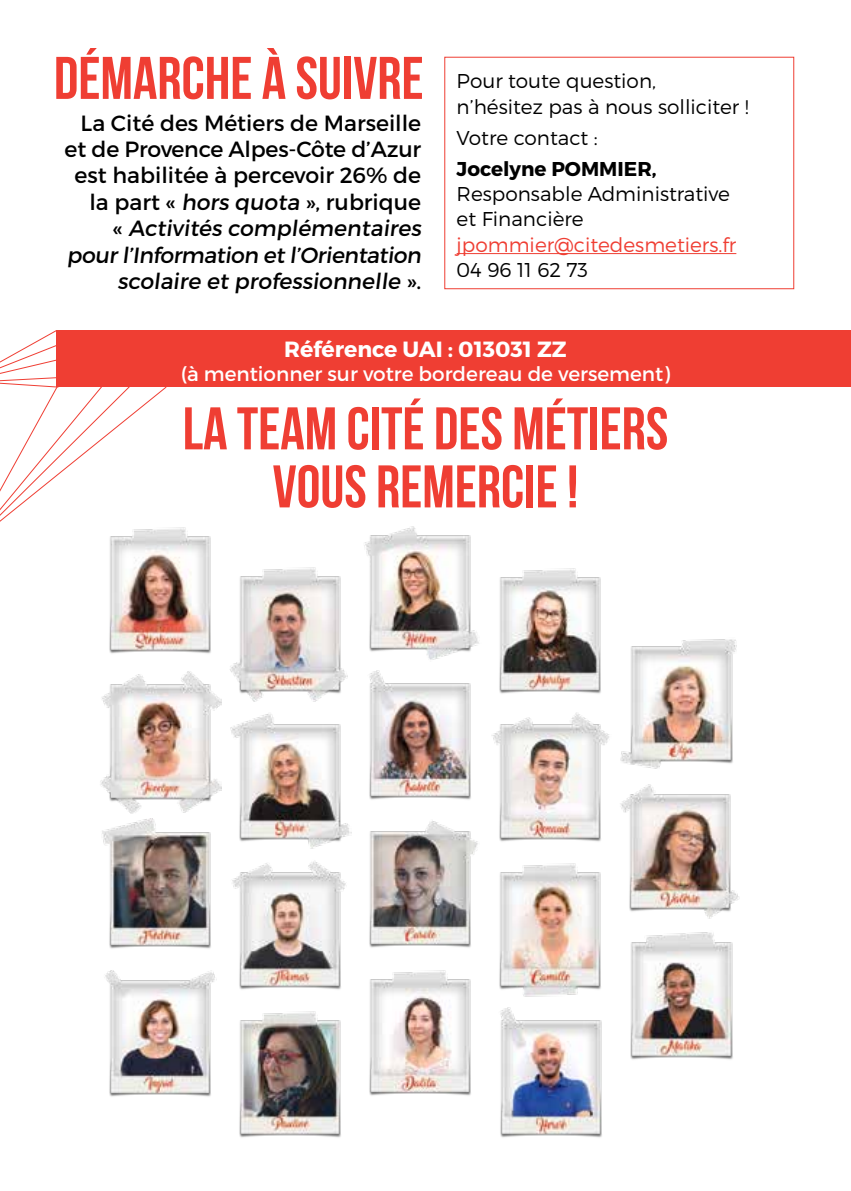
<style>
.page{position:relative;width:851px;height:1191px;background:#fff}
.page>*{position:absolute;margin:0;border:0;box-sizing:border-box;transform-origin:0 0}
.t1{font:700 60px/58px "Bebas Neue";color:#ef3e33;text-align:center}
.t2{font:22px/26.4px "Montserrat";color:#000;text-align:right}
.t3{font:700 22px "Montserrat";color:#fff}
.t4{font:300 20px/25.4px "Montserrat";color:#000}
.t5{font:20px "Montserrat";color:#fff}
.t6{font:300 20px "Montserrat";color:#ef3e33}
.t7{font:700 20px "Montserrat";color:#000}
</style>
<div class="page">
<img style="left:499px;top:863px;width:102px;height:134px">
<img style="left:369px;top:970px;width:102px;height:126px">
<img style="left:499px;top:568px;width:102px;height:126px">
<img style="left:105px;top:970px;width:112px;height:127px">
<img style="left:102px;top:818px;width:109px;height:131px">
<img style="left:369px;top:670px;width:102px;height:130px">
<img style="left:100px;top:671px;width:121px;height:142px">
<img style="left:630px;top:932px;width:103px;height:128px">
<img style="left:369px;top:820px;width:109px;height:128px">
<img style="left:500px;top:1007px;width:102px;height:131px">
<img style="left:620px;top:784px;width:120px;height:135px">
<img style="left:621px;top:639px;width:116px;height:130px">
<img style="left:491px;top:712px;width:118px;height:130px">
<img style="left:230px;top:714px;width:121px;height:135px">
<img style="left:109px;top:527px;width:102px;height:127px">
<img style="left:230px;top:567px;width:118px;height:135px">
<img style="left:364px;top:526px;width:115px;height:134px">
<img style="left:232px;top:861px;width:114px;height:129px">
<img style="left:239px;top:1011px;width:102px;height:127px">
<div style="left:57px;top:330px;width:793px;height:57px;background:#ef3e33"></div>
<hr style="left:456px;top:253px;width:280px;height:1px;background:#ef3e33">
<div style="left:444px;top:57px;width:350px;height:232px;border:1px solid #ef3e33"></div>
<svg style="left:0;top:330px;width:168px;height:230px"></svg>
<h1 class="t1" style="left:54px;top:48px;width:371px">DÉMARCHE À SUIVRE</h1>
<p class="t2" style="left:65px;top:109px;width:361px">La Cité des Métiers de Marseille et de Provence Alpes-Côte d’Azur est habilitée à percevoir 26% de la part « hors quota », rubrique<br>« Activités complémentaires pour l’I nformation et l’Orientation scolaire et professionnelle ».</p>
<p class="t4" style="left:456px;top:68px;width:294px">Pour toute question,<br>n’hésitez pas à nous solliciter !</p>
<p class="t4" style="left:456px;top:125px;width:143px">Votre contact :</p>
<p class="t7" style="left:456px;top:156px;width:201px">Jocelyne POMMIER,</p>
<p class="t4" style="left:456px;top:181px;width:275px">Responsable Administrative et Financière</p>
<p class="t6" style="left:456px;top:232px;width:281px">jpommier@citedesmetiers.fr</p>
<p class="t4" style="left:456px;top:257px;width:133px">04 96 11 62 73</p>
<p class="t3" style="left:284px;top:336px;width:284px">Référence UAI : 013031 ZZ</p>
<p class="t5" style="left:181px;top:362px;width:490px">(à mentionner sur votre bordereau de versement)</p>
<h1 class="t1" style="left:183px;top:399px;width:487px">LA TEAM CITÉ DES MÉTIERS<br>VOUS REMERCIE !</h1>
</div>
